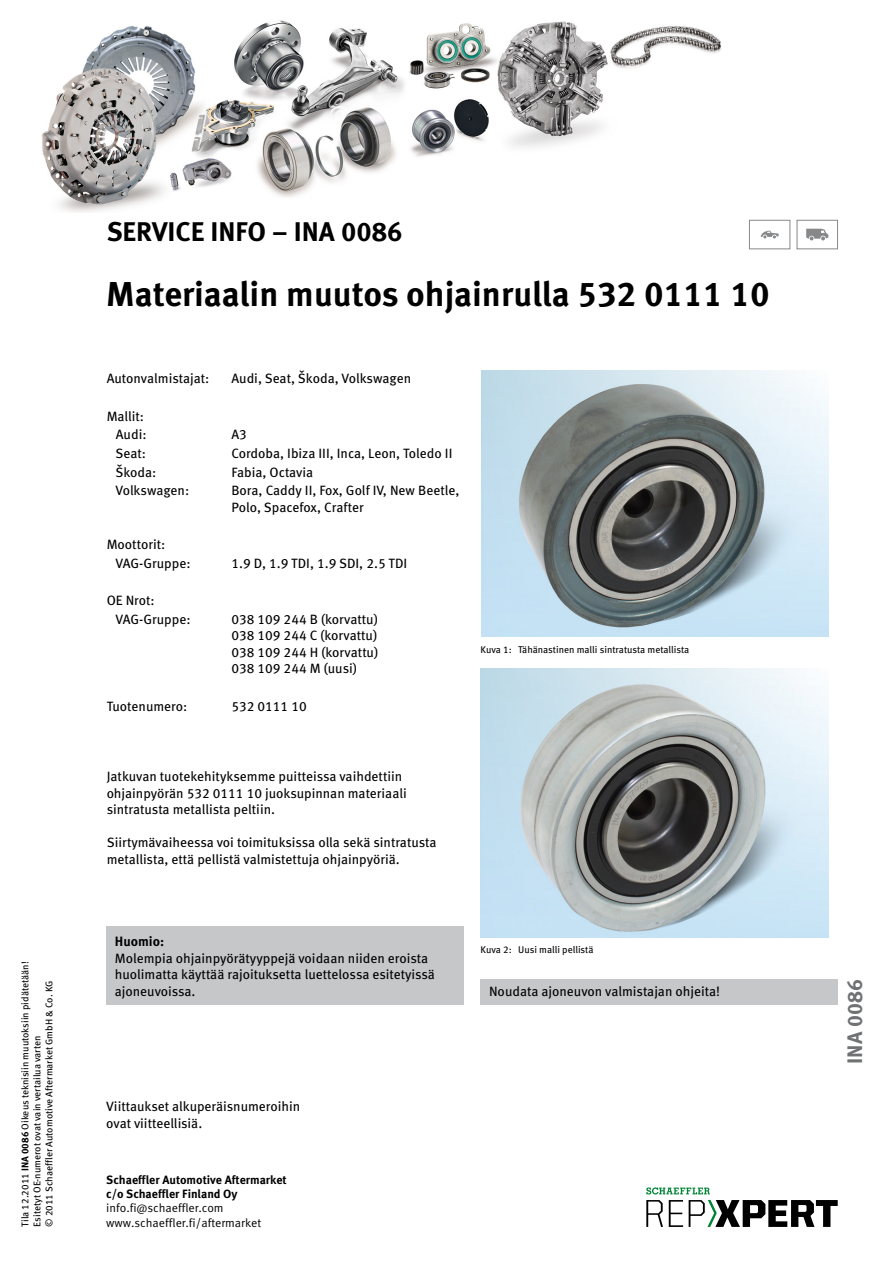
<style>
.page{position:relative;width:893px;height:1263px;background:#fff}
.page>*{position:absolute;margin:0;border:0;box-sizing:border-box;transform-origin:0 0}
.t1{font:700 34.5px "Meta Pro";color:#000}
.t2{font:700 27px "Meta Pro";color:#000}
.t3{font:700 21px "Meta Pro";color:#707172}
.t4{font:13.5px/16.5px "Meta Pro";color:#000}
.t5{font:700 13.5px "Meta Pro";color:#000}
.t6{font:700 12px/14.4px "Meta Pro";color:#000}
.t7{font:12px/14.4px "Meta Pro Norm";color:#000}
.t8{font:9.75px/12px "Meta Pro";color:#000}
.s1{font-weight:700}
</style>
<div class="page">
<div style="left:106px;top:926px;width:357px;height:78px;background:#c6c7c8"></div>
<img style="left:480px;top:669px;width:348px;height:268px">
<img style="left:481px;top:370px;width:347px;height:267px">
<div style="left:480px;top:980px;width:358px;height:25px;background:#c6c7c8"></div>
<div style="left:749px;top:220px;width:41px;height:29px;border:1px solid #87888a"></div>
<svg style="left:761px;top:231px;width:18px;height:7px"></svg>
<div style="left:797px;top:220px;width:41px;height:29px;border:1px solid #87888a"></div>
<svg style="left:806px;top:229px;width:22px;height:11px"></svg>
<img style="left:42px;top:20px;width:679px;height:192px">
<svg style="left:646px;top:1200px;width:17px;height:27px"></svg>
<svg style="left:669px;top:1200px;width:14px;height:27px"></svg>
<svg style="left:689px;top:1200px;width:149px;height:27px"></svg>
<svg style="left:646px;top:1187px;width:64px;height:7px"></svg>
<p class="t8" style="left:19px;top:1227px;width:267px;rotate:-90deg">Tila 12.2011 <span class="s1">INA 0086</span> Oikeus teknisiin muutoksiin pidätetään!<br>Esitetyt OE-numerot ovat vain vertailua varten<br>© 2011 Schaeffler Automotive Aftermarket GmbH &amp; Co. KG</p>
<h2 class="t2" style="left:107px;top:210px;width:297px">SERVICE INFO – INA 0086</h2>
<h1 class="t1" style="left:106px;top:267px;width:665px">Materiaalin muutos ohjainrulla 532 0111 10</h1>
<p class="t4" style="left:107px;top:369px;width:104px">Autonvalmistajat:</p>
<p class="t4" style="left:231px;top:369px;width:181px">Audi, Seat, Škoda, Volkswagen</p>
<p class="t4" style="left:107px;top:406px;width:41px;line-height:18.8px;text-align:right">Mallit:<br>Audi:</p>
<p class="t4" style="left:231px;top:425px;width:17px">A3</p>
<p class="t4" style="left:116px;top:444px;width:32px">Seat:</p>
<p class="t4" style="left:231px;top:444px;width:223px">Cordoba, Ibiza III, Inca, Leon, Toledo II</p>
<p class="t4" style="left:116px;top:463px;width:42px">Škoda:</p>
<p class="t4" style="left:231px;top:463px;width:83px">Fabia, Octavia</p>
<p class="t4" style="left:116px;top:481px;width:75px">Volkswagen:</p>
<p class="t4" style="left:231px;top:481px;width:230px">Bora, Caddy II, Fox, Golf IV, New Beetle,<br>Polo, Spacefox, Crafter</p>
<p class="t4" style="left:116px;top:534px;width:77px;line-height:18.8px;text-indent:-9px">Moottorit:<br>VAG-Gruppe:</p>
<p class="t4" style="left:231px;top:554px;width:177px">1.9 D, 1.9 TDI, 1.9 SDI, 2.5 TDI</p>
<p class="t4" style="left:116px;top:590px;width:77px;line-height:18.8px;text-indent:-9px">OE Nrot:<br>VAG-Gruppe:</p>
<p class="t4" style="left:231px;top:610px;width:148px;text-align:justify">038 109 244 B (korvattu)<br>038 109 244 C (korvattu)<br>038 109 244 H (korvattu)<br>038 109 244 M (uusi)</p>
<p class="t4" style="left:107px;top:697px;width:82px">Tuotenumero:</p>
<p class="t4" style="left:231px;top:697px;width:77px">532 0111 10</p>
<p class="t8" style="left:480px;top:643px;width:210px">Kuva 1: Tähänastinen malli sintratusta metallista</p>
<p class="t4" style="left:107px;top:767px;width:302px">Jatkuvan tuotekehityksemme puitteissa vaihdettiin ohjainpyörän 532 0111 10 juoksupinnan materiaali sintratusta metallista peltiin.</p>
<p class="t4" style="left:107px;top:833px;width:331px">Siirtymävaiheessa voi toimituksissa olla sekä sintratusta metallista, että pellistä valmistettuja ohjainpyöriä.</p>
<p class="t5" style="left:115px;top:931px;width:51px">Huomio:</p>
<p class="t4" style="left:115px;top:949px;width:322px">Molempia ohjainpyörätyyppejä voidaan niiden eroista huolimatta käyttää rajoituksetta luettelossa esitetyissä ajoneuvoissa.</p>
<p class="t8" style="left:480px;top:942px;width:114px">Kuva 2: Uusi malli pellistä</p>
<p class="t4" style="left:489px;top:982px;width:233px">Noudata ajoneuvon valmistajan ohjeita!</p>
<p class="t4" style="left:106px;top:1097px;width:196px">Viittaukset alkuperäisnumeroihin ovat viitteellisiä.</p>
<p class="t6" style="left:106px;top:1171px;width:182px">Schaeffler Automotive Aftermarket c/o Schaeffler Finland Oy</p>
<p class="t7" style="left:106px;top:1200px;width:156px">info.fi@schaeffler.com www.schaeffler.fi/aftermarket</p>
<h3 class="t3" style="left:838px;top:1064px;width:86px;rotate:-90deg">INA 0086</h3>
</div>
